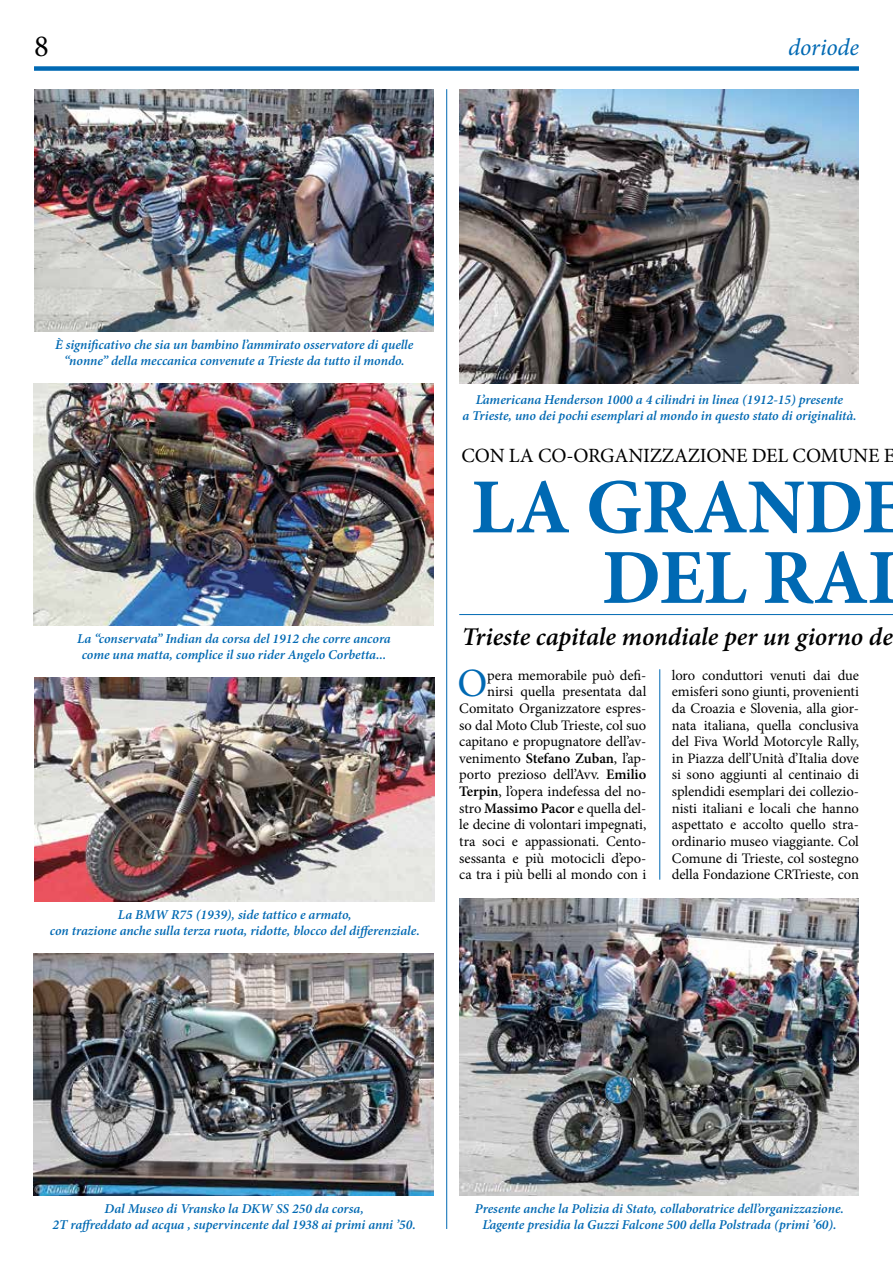
<style>
.page{position:relative;width:893px;height:1263px;background:#fff}
.page>*{position:absolute;margin:0;border:0;box-sizing:border-box;transform-origin:0 0}
.t1{font:700 78px/70.5px "Minion Pro";letter-spacing:-.01em;color:#0069b3;text-align:right}
.t2{font:40.05px "Minion Pro";color:#0069b3}
.t3{font:30.75px "Minion Pro";color:#000}
.t4{font:italic 600 25.5px "Minion Pro";letter-spacing:-.005em;color:#000}
.t5{font:italic 24px "Minion Pro";letter-spacing:-.01em;color:#0069b3}
.t6{font:20.25px "Minion Pro";letter-spacing:-.01em;color:#000}
.t7{font:14.55px/16.6px "Minion Pro";letter-spacing:-.005em;color:#000;text-align:right}
.t8{font:italic 600 13.5px/16.2px "Minion Pro";letter-spacing:-.005em;color:#0069b3;text-align:center}
.s1{font-weight:600}
</style>
<div class="page">
<div style="left:34px;top:66px;width:825px;height:5px;background:#0069b3"></div>
<hr style="left:446px;top:89px;width:1px;height:1140px;background:#0069b3">
<hr style="left:659px;top:669px;width:1px;height:211px;background:#0069b3">
<hr style="left:459px;top:614px;width:434px;height:1px;background:#0069b3">
<img style="left:34px;top:89px;width:400px;height:242px">
<img style="left:459px;top:89px;width:400px;height:294px">
<img style="left:34px;top:953px;width:400px;height:242px">
<img style="left:460px;top:898px;width:399px;height:297px">
<img style="left:34px;top:677px;width:400px;height:224px">
<img style="left:34px;top:383px;width:399px;height:242px">
<h3 class="t3" style="left:34px;top:25px;width:16px">8</h3>
<h3 class="t5" style="left:788px;top:31px;width:72px">doriode</h3>
<p class="t8" style="left:55px;top:337px;width:360px">È significativo che sia un bambino l’ammirato osservatore di quelle “nonne” della meccanica convenute a Trieste da tutto il mondo.</p>
<p class="t8" style="left:77px;top:631px;width:315px">La “conservata” Indian da corsa del 1912 che corre ancora come una matta, complice il suo rider Angelo Corbetta...</p>
<p class="t8" style="left:50px;top:907px;width:372px">La BMW R75 (1939), side tattico e armato,<br>con trazione anche sulla terza ruota, ridotte, blocco del differenziale.</p>
<p class="t8" style="left:462px;top:392px;width:396px">L’americana Henderson 1000 a 4 cilindri in linea (1912-15) presente<br>a Trieste, uno dei pochi esemplari al mondo in questo stato di originalità.</p>
<h3 class="t6" style="left:462px;top:442px;width:435px">CON LA CO-ORGANIZZAZIONE DEL COMUNE E</h3>
<h1 class="t1" style="left:471px;top:471px;width:441px">LA GRANDE<br>DEL RAL</h1>
<h3 class="t4" style="left:462px;top:621px;width:433px">Trieste capitale mondiale per un giorno de</h3>
<h2 class="t2" style="left:457px;top:657px;width:31px">O</h2>
<p class="t7" style="left:459px;top:667px;width:189px">pera memorabile può defi&shy;nirsi quella presentata dal<br>Comitato Organizzatore espres&shy;so dal Moto Club Trieste, col suo capitano e propugnatore dell’av&shy;venimento <span class="s1">Stefano Zuban</span>, l’ap&shy;porto prezioso dell’Avv. <span class="s1">Emilio<br>Terpin</span>, l’opera indefessa del no&shy;stro <span class="s1">Massimo Pacor</span> e quella del&shy;le decine di volontari impegnati, tra soci e appassionati. Cento&shy;sessanta e più motocicli d’epo&shy;ca tra i più belli al mondo con i</p>
<p class="t7" style="left:672px;top:667px;width:189px;text-align:justify">loro conduttori venuti dai due emisferi sono giunti, provenienti da Croazia e Slovenia, alla gior&shy;nata italiana, quella conclusiva del Fiva World Motorcyle Rally, in Piazza dell’Unità d’Italia dove si sono aggiunti al centinaio di splendidi esemplari dei collezio&shy;nisti italiani e locali che hanno aspettato e accolto quello stra&shy;ordinario museo viaggiante. Col Comune di Trieste, col sostegno della Fondazione CRTrieste, con</p>
<p class="t8" style="left:53px;top:1201px;width:365px">Dal Museo di Vransko la DKW SS 250 da corsa,<br>2T raffreddato ad acqua , supervincente dal 1938 ai primi anni ’50.</p>
<p class="t8" style="left:475px;top:1201px;width:371px">Presente anche la Polizia di Stato, collaboratrice dell’organizzazione.<br>L’agente presidia la Guzzi Falcone 500 della Polstrada (primi ’60).</p>
</div>
